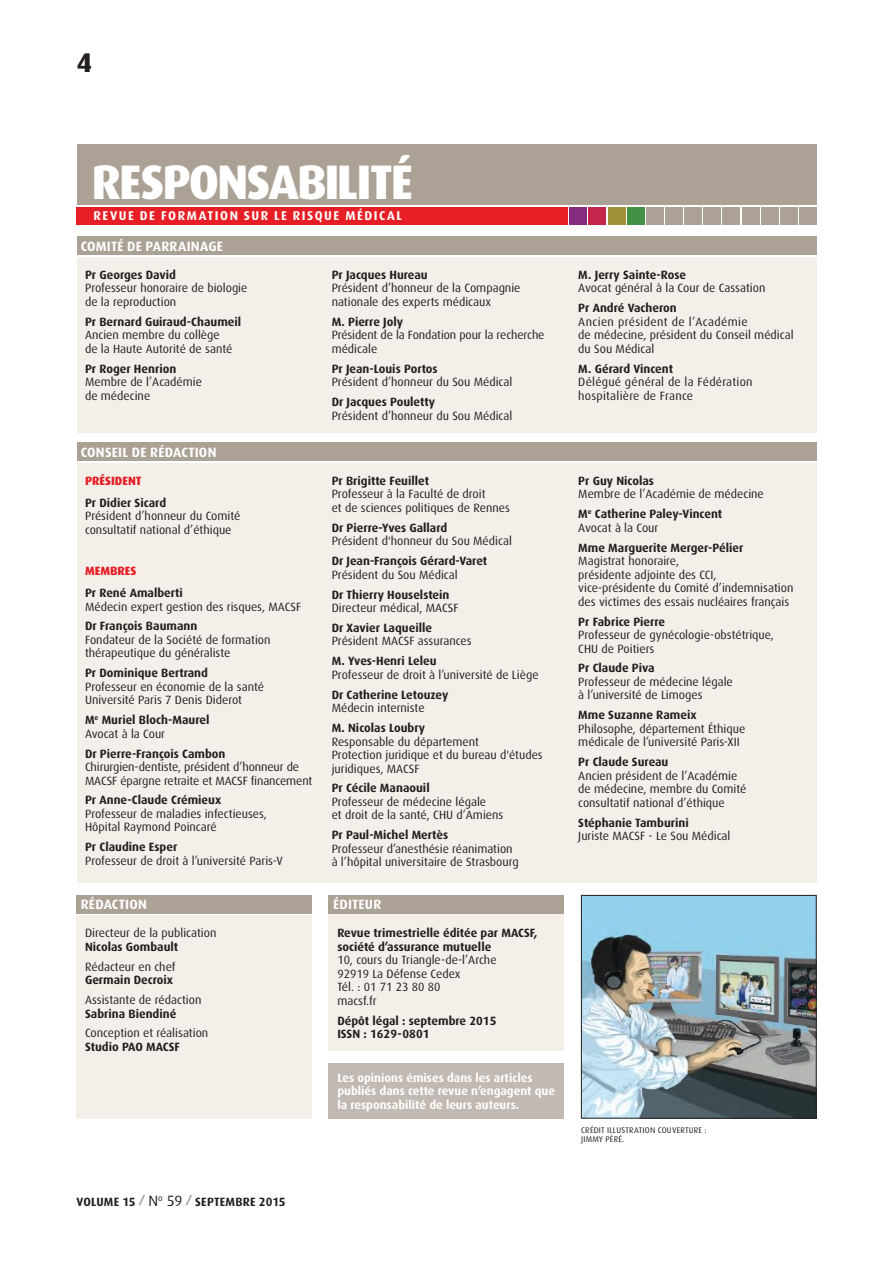
<style>
.page{position:relative;width:893px;height:1263px;background:#fff}
.page>*{position:absolute;margin:0;border:0;box-sizing:border-box;transform-origin:0 0}
.t1{font:800 48.6px "Dax";letter-spacing:-.04em;color:#fff}
.t2{font:800 27px "Dax";color:#241f1f}
.t3{font:700 13.5px "Dax";letter-spacing:.015em;color:#fff}
.t4{font:700 12.75px "Dax";letter-spacing:.12em;color:#fff}
.t5{font:12px/13.5px "Dax";color:#241f1f}
.t6{font:700 12px/13.5px "Dax";color:#241f1f}
.t7{font:700 12px/13.5px "Dax";color:#fff}
.t8{font:12px/13.5px "Dax";letter-spacing:.02em;color:#241f1f}
.t9{font:800 12px "Dax";color:#e71e25}
.t10{font:8.25px/9px "Dax";letter-spacing:.025em;color:#241f1f}
.s1{font-weight:400}
.s2{font-weight:400;font-size:15px}
.s3{font-weight:700}
</style>
<div class="page">
<div style="left:329px;top:1063px;width:235px;height:55px;background:#c2b9b2"></div>
<div style="left:77px;top:257px;width:739px;height:175px;background:#f5efe9"></div>
<div style="left:77px;top:237px;width:739px;height:18px;background:#aba195"></div>
<div style="left:77px;top:463px;width:739px;height:419px;background:#f5efe9"></div>
<div style="left:77px;top:443px;width:739px;height:18px;background:#aba195"></div>
<div style="left:77px;top:915px;width:235px;height:203px;background:#f5efe9"></div>
<div style="left:77px;top:895px;width:235px;height:18px;background:#aba195"></div>
<div style="left:329px;top:914px;width:235px;height:137px;background:#f5efe9"></div>
<div style="left:329px;top:895px;width:235px;height:18px;background:#aba195"></div>
<div style="left:77px;top:145px;width:739px;height:60px;background:#aba195"></div>
<div style="left:77px;top:207px;width:491px;height:17px;background:#e71e25"></div>
<div style="left:570px;top:207px;width:17px;height:17px;background:#842c7d"></div>
<div style="left:627px;top:207px;width:17px;height:17px;background:#419045"></div>
<div style="left:608px;top:207px;width:17px;height:17px;background:#a19138"></div>
<div style="left:589px;top:207px;width:17px;height:17px;background:#c3264a"></div>
<div style="left:646px;top:207px;width:17px;height:17px;background:#aba195"></div>
<div style="left:665px;top:207px;width:17px;height:17px;background:#aba195"></div>
<div style="left:685px;top:207px;width:17px;height:17px;background:#aba195"></div>
<div style="left:704px;top:207px;width:17px;height:17px;background:#aba195"></div>
<div style="left:723px;top:207px;width:17px;height:17px;background:#aba195"></div>
<div style="left:742px;top:207px;width:17px;height:17px;background:#aba195"></div>
<div style="left:761px;top:207px;width:17px;height:17px;background:#aba195"></div>
<div style="left:780px;top:207px;width:17px;height:17px;background:#aba195"></div>
<div style="left:799px;top:207px;width:17px;height:17px;background:#aba195"></div>
<img style="left:583px;top:897px;width:231px;height:219px">
<div style="left:581px;top:895px;width:235px;height:223px;border:1px solid #241f1f"></div>
<h2 class="t2" style="left:77px;top:47px;width:17px">4</h2>
<h1 class="t1" style="left:91px;top:154px;width:323px">RESPONSABILITÉ</h1>
<p class="t4" style="left:94px;top:209px;width:310px">REVUE DE FORMATION SUR LE RISQUE MÉDICAL</p>
<p class="t3" style="left:81px;top:239px;width:144px">COMITÉ DE PARRAINAGE</p>
<p class="t6" style="left:85px;top:268px;width:93px">Pr Georges David</p>
<p class="t5" style="left:85px;top:282px;width:164px">Professeur honoraire de biologie de la reproduction</p>
<p class="t6" style="left:85px;top:315px;width:158px">Pr Bernard Guiraud-Chaumeil</p>
<p class="t5" style="left:85px;top:329px;width:149px">Ancien membre du collège de la Haute Autorité de santé</p>
<p class="t6" style="left:85px;top:362px;width:93px">Pr Roger Henrion</p>
<p class="t5" style="left:85px;top:375px;width:118px">Membre de l’Académie de médecine</p>
<p class="t3" style="left:81px;top:445px;width:137px">CONSEIL DE RÉDACTION</p>
<p class="t9" style="left:85px;top:474px;width:58px">PRÉSIDENT</p>
<p class="t6" style="left:85px;top:496px;width:83px">Pr Didier Sicard</p>
<p class="t5" style="left:85px;top:510px;width:157px">Président d’honneur du Comité consultatif national d’éthique</p>
<p class="t9" style="left:85px;top:564px;width:53px">MEMBRES</p>
<p class="t6" style="left:85px;top:586px;width:99px">Pr René Amalberti</p>
<p class="t5" style="left:85px;top:600px;width:218px">Médecin expert gestion des risques, MACSF</p>
<p class="t6" style="left:85px;top:620px;width:114px">Dr François Baumann</p>
<p class="t5" style="left:85px;top:633px;width:187px">Fondateur de la Société de formation thérapeutique du généraliste</p>
<p class="t6" style="left:85px;top:666px;width:124px">Pr Dominique Bertrand</p>
<p class="t5" style="left:85px;top:680px;width:181px">Professeur en économie de la santé<br>Université Paris 7 Denis Diderot</p>
<p class="t6" style="left:85px;top:713px;width:126px">M<sup>e</sup> Muriel Bloch-Maurel<br><span class="s1">Avocat à la Cour</span></p>
<p class="t6" style="left:85px;top:747px;width:142px">Dr Pierre-François Cambon</p>
<p class="t5" style="left:85px;top:760px;width:229px">Chirurgien-dentiste, président d’honneur de<br>MACSF épargne retraite et MACSF financement</p>
<p class="t6" style="left:85px;top:794px;width:138px">Pr Anne-Claude Crémieux</p>
<p class="t5" style="left:85px;top:807px;width:183px">Professeur de maladies infectieuses,<br>Hôpital Raymond Poincaré</p>
<p class="t6" style="left:85px;top:840px;width:94px">Pr Claudine Esper</p>
<p class="t5" style="left:85px;top:854px;width:199px">Professeur de droit à l’université Paris-V</p>
<p class="t3" style="left:81px;top:897px;width:68px">RÉDACTION</p>
<p class="t5" style="left:85px;top:926px;width:133px">Directeur de la publication</p>
<p class="t6" style="left:85px;top:940px;width:95px">Nicolas Gombault</p>
<p class="t5" style="left:85px;top:960px;width:92px">Rédacteur en chef</p>
<p class="t6" style="left:85px;top:973px;width:90px">Germain Decroix</p>
<p class="t5" style="left:85px;top:993px;width:118px">Assistante de rédaction</p>
<p class="t6" style="left:85px;top:1007px;width:93px">Sabrina Biendiné</p>
<p class="t5" style="left:85px;top:1027px;width:125px">Conception et réalisation</p>
<p class="t6" style="left:85px;top:1040px;width:96px">Studio PAO MACSF</p>
<p class="t6" style="left:332px;top:268px;width:98px">Pr Jacques Hureau</p>
<p class="t5" style="left:332px;top:282px;width:190px">Président d’honneur de la Compagnie nationale des experts médicaux</p>
<p class="t6" style="left:332px;top:315px;width:73px">M. Pierre Joly</p>
<p class="t5" style="left:332px;top:329px;width:214px">Président de la Fondation pour la recherche médicale</p>
<p class="t6" style="left:332px;top:362px;width:108px">Pr Jean-Louis Portos</p>
<p class="t5" style="left:332px;top:375px;width:182px">Président d’honneur du Sou Médical</p>
<p class="t6" style="left:332px;top:395px;width:105px">Dr Jacques Pouletty</p>
<p class="t5" style="left:332px;top:409px;width:182px">Président d’honneur du Sou Médical</p>
<p class="t6" style="left:332px;top:474px;width:99px">Pr Brigitte Feuillet</p>
<p class="t5" style="left:332px;top:488px;width:180px">Professeur à la Faculté de droit<br>et de sciences politiques de Rennes</p>
<p class="t6" style="left:332px;top:521px;width:117px">Dr Pierre-Yves Gallard</p>
<p class="t5" style="left:332px;top:534px;width:182px">Président d'honneur du Sou Médical</p>
<p class="t6" style="left:332px;top:554px;width:157px">Dr Jean-François Gérard-Varet</p>
<p class="t5" style="left:332px;top:568px;width:128px">Président du Sou Médical</p>
<p class="t6" style="left:332px;top:588px;width:119px">Dr Thierry Houselstein</p>
<p class="t5" style="left:332px;top:601px;width:128px">Directeur médical, MACSF</p>
<p class="t6" style="left:332px;top:621px;width:102px">Dr Xavier Laqueille</p>
<p class="t5" style="left:332px;top:635px;width:141px">Président MACSF assurances</p>
<p class="t6" style="left:332px;top:654px;width:106px">M. Yves-Henri Leleu</p>
<p class="t5" style="left:332px;top:668px;width:208px">Professeur de droit à l’université de Liège</p>
<p class="t6" style="left:332px;top:688px;width:118px">Dr Catherine Letouzey</p>
<p class="t5" style="left:332px;top:701px;width:94px">Médecin interniste</p>
<p class="t6" style="left:332px;top:721px;width:95px">M. Nicolas Loubry</p>
<p class="t5" style="left:332px;top:735px;width:213px">Responsable du département<br>Protection juridique et du bureau d'études juridiques, MACSF</p>
<p class="t6" style="left:332px;top:782px;width:100px">Pr Cécile Manaouil</p>
<p class="t5" style="left:332px;top:795px;width:173px">Professeur de médecine légale<br>et droit de la santé, CHU d’Amiens</p>
<p class="t6" style="left:332px;top:828px;width:118px">Pr Paul-Michel Mertès</p>
<p class="t5" style="left:332px;top:842px;width:189px">Professeur d’anesthésie réanimation à l’hôpital universitaire de Strasbourg</p>
<p class="t3" style="left:333px;top:897px;width:50px">ÉDITEUR</p>
<p class="t6" style="left:337px;top:926px;width:202px">Revue trimestrielle éditée par MACSF, société d’assurance mutuelle</p>
<p class="t5" style="left:337px;top:953px;width:161px">10, cours du Triangle-de-l’Arche<br>92919 La Défense Cedex<br>Tél. : 01 71 23 80 80<br>macsf.fr</p>
<p class="t6" style="left:337px;top:1014px;width:161px">Dépôt légal : septembre 2015<br>ISSN : 1629-0801</p>
<p class="t7" style="left:337px;top:1071px;width:219px">Les opinions émises dans les articles publiés dans cette revue n’engagent que la responsabilité de leurs auteurs.</p>
<p class="t6" style="left:77px;top:1195px;width:210px">VOLUME 15 <sup>/</sup> <span class="s2">N</span><sup>o</sup> <span class="s2">59</span> <sup>/</sup> SEPTEMBRE 2015</p>
<p class="t6" style="left:578px;top:268px;width:109px">M. Jerry Sainte-Rose</p>
<p class="t5" style="left:578px;top:282px;width:189px">Avocat général à la Cour de Cassation</p>
<p class="t6" style="left:578px;top:301px;width:100px">Pr André Vacheron</p>
<p class="t5" style="left:578px;top:315px;width:217px">Ancien président de l’Académie<br>de médecine, président du Conseil médical du Sou Médical</p>
<p class="t6" style="left:578px;top:362px;width:96px">M. Gérard Vincent</p>
<p class="t8" style="left:578px;top:375px;width:176px">Délégué général de la Fédération hospitalière de France</p>
<p class="t6" style="left:578px;top:474px;width:77px">Pr Guy Nicolas</p>
<p class="t5" style="left:578px;top:484px;width:187px;line-height:20px">Membre de l’Académie de médecine<br><span class="s3">M</span><sup>e</sup> <span class="s3">Catherine Paley-Vincent</span></p>
<p class="t5" style="left:578px;top:521px;width:82px">Avocat à la Cour</p>
<p class="t6" style="left:578px;top:541px;width:167px">Mme Marguerite Merger-Pélier</p>
<p class="t5" style="left:578px;top:554px;width:217px">Magistrat honoraire,<br>présidente adjointe des CCI, vice-présidente du Comité d’indemnisation des victimes des essais nucléaires français</p>
<p class="t6" style="left:578px;top:615px;width:88px">Pr Fabrice Pierre</p>
<p class="t5" style="left:578px;top:628px;width:197px">Professeur de gynécologie-obstétrique,<br>CHU de Poitiers</p>
<p class="t6" style="left:578px;top:662px;width:78px">Pr Claude Piva</p>
<p class="t5" style="left:578px;top:675px;width:156px">Professeur de médecine légale à l’université de Limoges</p>
<p class="t6" style="left:578px;top:708px;width:120px">Mme Suzanne Rameix</p>
<p class="t5" style="left:578px;top:722px;width:168px">Philosophe, département Éthique médicale de l’université Paris-XII</p>
<p class="t6" style="left:578px;top:755px;width:92px">Pr Claude Sureau</p>
<p class="t5" style="left:578px;top:769px;width:170px">Ancien président de l’Académie de médecine, membre du Comité consultatif national d’éthique</p>
<p class="t6" style="left:578px;top:816px;width:112px">Stéphanie Tamburini</p>
<p class="t5" style="left:578px;top:829px;width:154px">Juriste MACSF - Le Sou Médical</p>
<p class="t10" style="left:581px;top:1126px;width:127px">CRÉDIT ILLUSTRATION COUVERTURE :<br>JIMMY PÉRÉ.</p>
</div>
